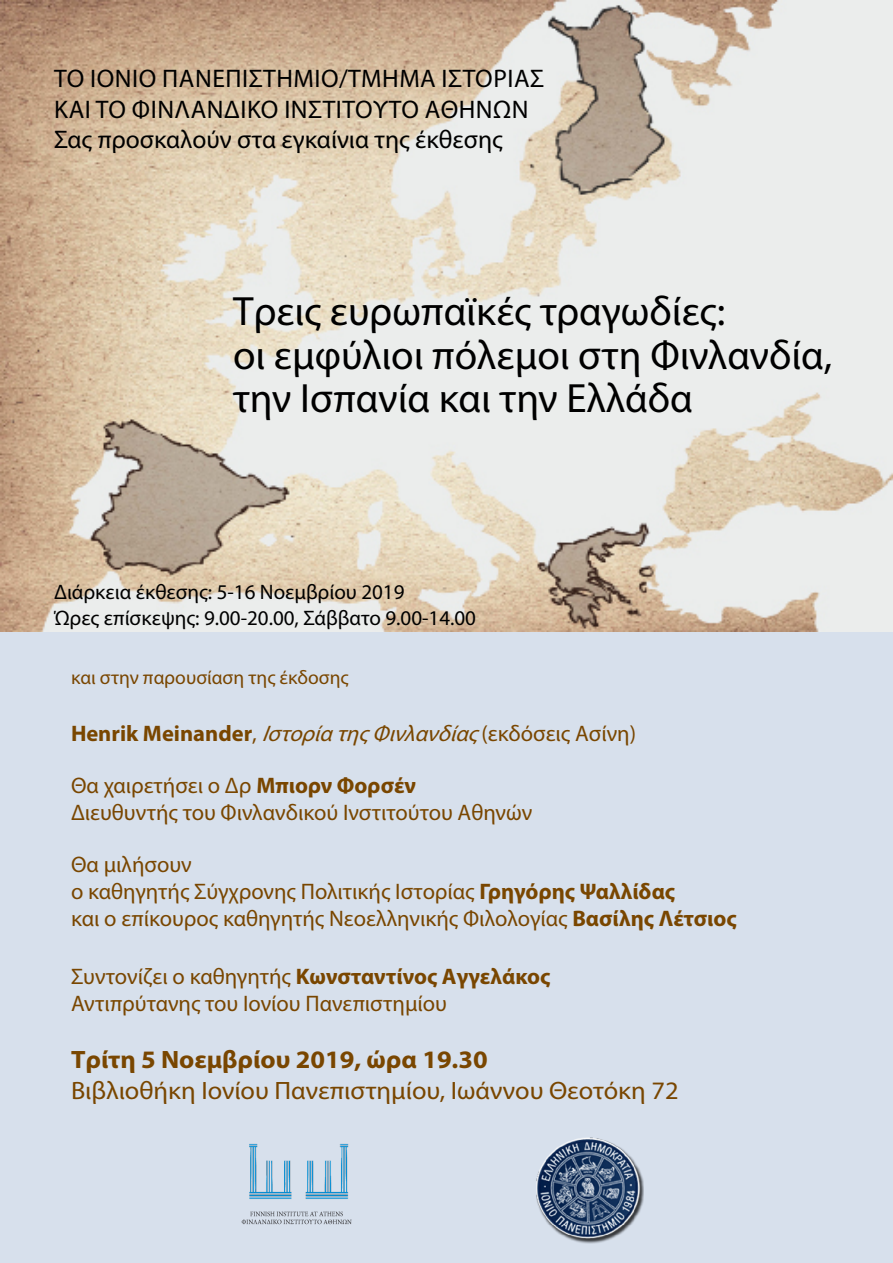
<style>
.page{position:relative;width:893px;height:1263px;background:#fff}
.page>*{position:absolute;margin:0;border:0;box-sizing:border-box;transform-origin:0 0}
.t1{font:41.1px/43.2px "Myriad Pro";color:#000}
.t2{font:25.5px/30.6px "Myriad Pro";letter-spacing:.01em;color:#000}
.t3{font:25.2px "Myriad Pro";color:#794600;scale:1.05 1}
.t4{font:700 25.2px "Myriad Pro";color:#794600;scale:1.05 1}
.t5{font:22.5px/27px "Myriad Pro";color:#794600}
.t6{font:italic 22.5px "Myriad Pro";color:#794600}
.t7{font:21px/25.2px "Myriad Pro";color:#000}
.t8{font:19.5px "Myriad Pro";color:#794600}
.s1{font-weight:700;font-style:normal}
.s2{font-style:normal}
.s3{font-weight:700}
</style>
<div class="page">
<div style="left:0;top:506px;width:893px;height:757px;background:#d7e0ec"></div>
<img style="left:0;top:0;width:893px;height:631px">
<img style="left:537px;top:1138px;width:106px;height:105px">
<img style="left:241px;top:1211px;width:111px;height:14px">
<img style="left:249px;top:1144px;width:100px;height:55px">
<p class="t2" style="left:54px;top:63px;width:476px">Το Ιόνιο Πανεπιστήμιο/Τμήμα Ιστορίας και το Φινλανδικό Ινστιτούτο Αθηνών<br>Σας προσκαλούν στα εγκαίνια της έκθεσης</p>
<h1 class="t1" style="left:233px;top:289px;width:601px">Τρεις ευρωπαϊκές τραγωδίες:<br>οι εμφύλιοι πόλεμοι στη Φινλανδία, την Ισπανία και την Ελλάδα</h1>
<p class="t7" style="left:54px;top:579px;width:424px">Διάρκεια έκθεσης: 5-16 Νοεμβρίου 2019<br>Ώρες επίσκεψης: 9.00-20.00, Σάββατο 9.00-14.00</p>
<p class="t8" style="left:71px;top:666px;width:279px">και στην παρουσίαση της έκδοσης</p>
<p class="t6" style="left:71px;top:719px;width:567px"><span class="s1">Henrik Meinander</span><span class="s2">,</span> ΙστορίατηςΦινλανδίας<span class="s2">(εκδόσεις Ασίνη)</span></p>
<p class="t5" style="left:71px;top:771px;width:463px">Θα χαιρετήσει ο Δρ <span class="s3">Μπιορν Φορσέν<br></span>Διευθυντής του Φινλανδικού Ινστιτούτου Αθηνών</p>
<p class="t5" style="left:71px;top:851px;width:667px">Θα μιλήσουν<br>ο καθηγητής Σύγχρονης Πολιτικής Ιστορίας <span class="s3">Γρηγόρης Ψαλλίδας<br></span>και ο επίκουρος καθηγητής Νεοελληνικής Φιλολογίας <span class="s3">Βασίλης Λέτσιος</span></p>
<p class="t5" style="left:71px;top:963px;width:481px">Συντονίζει ο καθηγητής <span class="s3">Κωνσταντίνος Αγγελάκος<br></span>Αντιπρύτανης του Ιονίου Πανεπιστημίου</p>
<p class="t4" style="left:71px;top:1043px;width:398px">Τρίτη 5 Νοεμβρίου 2019, ώρα 19.30</p>
<p class="t3" style="left:71px;top:1075px;width:580px">Βιβλιοθήκη Ιονίου Πανεπιστημίου, Ιωάννου Θεοτόκη 72</p>
</div>
